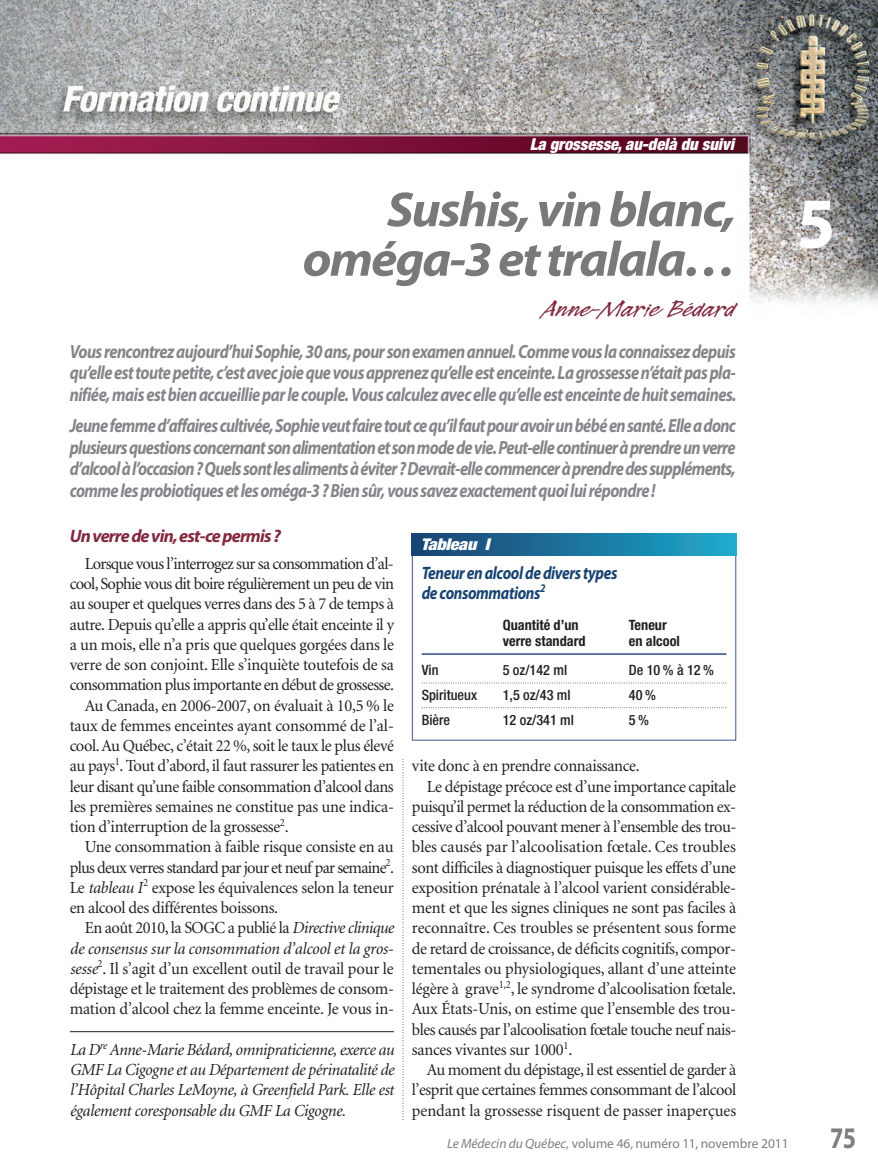
<style>
.page{position:relative;width:878px;height:1175px;background:#fff}
.page>*{position:absolute;margin:0;border:0;box-sizing:border-box;transform-origin:0 0}
.t1{font:700 72px "Myriad Pro";color:#fff}
.t2{font:italic 700 49.5px/49.5px "Myriad Pro";letter-spacing:-.035em;color:#77797b;text-align:right;scale:1.05 1}
.t3{font:700 30px "Myriad Pro";color:#7d7f81;scale:.8 1}
.t4{font:27px "Legault Std";color:#82293f;scale:1.2 1}
.t5{font:italic 700 19.2px/21.8px "Myriad Pro";letter-spacing:-.035em;color:#838588;text-align:justify;scale:.85 1}
.t6{font:italic 700 18px/19.5px "Myriad Pro";letter-spacing:-.025em;color:#174371;scale:.85 1}
.t7{font:italic 700 18px "Myriad Pro";letter-spacing:-.045em;color:#82293f}
.t8{font:16.8px "Minion";letter-spacing:-.025em;color:#231f20}
.t9{font:italic 16.8px/20.2px "Minion";letter-spacing:-.015em;color:#231f20;text-align:justify}
.t10{font:16.8px "Minion";letter-spacing:-.005em;color:#231f20}
.t11{font:16.8px "Minion";letter-spacing:-.045em;color:#231f20}
.t12{font:16.8px "Minion";color:#231f20}
.t13{font:italic 900 condensed 16.5px "Helvetica Neue";letter-spacing:-.005em;color:#fff}
.t14{font:italic 900 condensed 16.2px "Helvetica Neue";letter-spacing:-.015em;color:#fff;scale:1.11 1}
.t15{font:500 condensed 14.25px "Helvetica Neue";color:#231f20}
.t16{font:700 condensed 14.25px "Helvetica Neue";color:#231f20}
.t17{font:13.5px "Myriad Pro";letter-spacing:-.005em;color:#7d7f81}
.s1{font-style:italic}
</style>
<div class="page">
<img style="left:0;top:0;width:878px;height:304px">
<svg style="left:402px;top:759px;width:1px;height:361px"></svg>
<hr style="left:70px;top:1031px;width:324px;height:1px;background:#231f20">
<div style="left:412px;top:533px;width:324px;height:207px;border:1px solid #405c88"></div>
<hr style="left:422px;top:653px;width:304px;height:2px;background:#526b94">
<svg style="left:422px;top:682px;width:304px;height:1px"></svg>
<svg style="left:422px;top:707px;width:304px;height:1px"></svg>
<div style="left:412px;top:533px;width:324px;height:23px;background:linear-gradient(to right,#1b4170,#1ea9cb)"></div>
<p class="t13" style="left:530px;top:138px;width:205px">La grossesse, au-delà du suivi</p>
<h2 class="t2" style="left:302px;top:189px;width:414px">Sushis, vin blanc, oméga-3 et tralala…</h2>
<h3 class="t4" style="left:544px;top:290px;width:162px">Anne-Marie Bédard</h3>
<p class="t5" style="left:70px;top:342px;width:785px">Vous rencontrez aujourd’hui Sophie, 30 ans, pour son examen annuel. Comme vous la connaissez depuis qu’elle est toute petite, c’est avec joie que vous apprenez qu’elle est enceinte. La grossesse n’était pas pla&shy;nifiée, mais est bien accueillie par le couple. Vous calculez avec elle qu’elle est enceinte de huit semaines.</p>
<p class="t5" style="left:70px;top:416px;width:785px">Jeune femme d’affaires cultivée, Sophie veut faire tout ce qu’il faut pour avoir un bébé en santé. Elle a donc plusieurs questions concernant son alimentation et son mode de vie. Peut-elle continuer à prendre un verre d’alcool à l’occasion ? Quels sont les aliments à éviter ? Devrait-elle commencer à prendre des suppléments, comme les probiotiques et les oméga-3 ? Bien sûr, vous savez exactement quoi lui répondre !</p>
<p class="t7" style="left:70px;top:529px;width:213px">Un verre de vin, est-ce permis ?</p>
<p class="t8" style="left:85px;top:557px;width:310px">Lorsque vous l’interrogez sur sa consommation d’al-</p>
<p class="t8" style="left:70px;top:577px;width:326px">cool, Sophie vous dit boire régulièrement un peu de vin</p>
<p class="t8" style="left:70px;top:597px;width:326px">au souper et quelques verres dans des 5 à 7 de temps à</p>
<p class="t8" style="left:70px;top:617px;width:326px">autre. Depuis qu’elle a appris qu’elle était enceinte il y</p>
<p class="t8" style="left:70px;top:638px;width:326px">a un mois, elle n’a pris que quelques gorgées dans le</p>
<p class="t8" style="left:70px;top:658px;width:326px">verre de son conjoint. Elle s’inquiète toutefois de sa</p>
<p class="t8" style="left:70px;top:678px;width:326px">consommation plus importante en début de grossesse.</p>
<p class="t8" style="left:85px;top:698px;width:310px">Au Canada, en 2006-2007, on évaluait à 10,5 % le</p>
<p class="t8" style="left:70px;top:719px;width:326px">taux de femmes enceintes ayant consommé de l’al-</p>
<p class="t8" style="left:70px;top:739px;width:326px">cool. Au Québec, c’était 22 %, soit le taux le plus élevé</p>
<p class="t8" style="left:70px;top:759px;width:326px">au pays<sup>1</sup>. Tout d’abord, il faut rassurer les patientes en</p>
<p class="t8" style="left:70px;top:779px;width:325px">leur disant qu’une faible consommation d’alcool dans</p>
<p class="t8" style="left:70px;top:800px;width:326px">les premières semaines ne constitue pas une indica-</p>
<p class="t8" style="left:70px;top:820px;width:220px">tion d’interruption de la grossesse<sup>2</sup>.</p>
<p class="t8" style="left:85px;top:840px;width:310px">Une consommation à faible risque consiste en au</p>
<p class="t11" style="left:70px;top:860px;width:325px">plus deux verres standard par jour et neuf par semaine<sup>2</sup>.</p>
<p class="t8" style="left:70px;top:881px;width:325px">Le <span class="s1">tableau I</span><sup>2</sup> expose les équivalences selon la teneur</p>
<p class="t8" style="left:70px;top:901px;width:210px">en alcool des différentes boissons.</p>
<p class="t8" style="left:85px;top:921px;width:310px">En août 2010, la SOGC a publié la <span class="s1">Directive clinique</span></p>
<p class="t9" style="left:70px;top:939px;width:325px">de consensus sur la consommation d’alcool et la gros-</p>
<p class="t8" style="left:70px;top:962px;width:325px"><span class="s1">sesse</span><sup>2</sup>. Il s’agit d’un excellent outil de travail pour le</p>
<p class="t8" style="left:70px;top:982px;width:326px">dépistage et le traitement des problèmes de consom-</p>
<p class="t8" style="left:70px;top:1002px;width:326px">mation d’alcool chez la femme enceinte. Je vous in-</p>
<p class="t9" style="left:70px;top:1040px;width:326px">La D<sup>re</sup> Anne-Marie Bédard, omnipraticienne, exerce au GMF La Cigogne et au Département de périnatalité de l’Hôpital Charles LeMoyne, à Greenfield Park. Elle est également coresponsable du GMF La Cigogne.</p>
<p class="t14" style="left:421px;top:538px;width:63px">Tableau I</p>
<p class="t6" style="left:421px;top:565px;width:232px">Teneur en alcool de divers types de consommations<sup>2</sup></p>
<p class="t16" style="left:502px;top:620px;width:77px">Quantité d’un</p>
<p class="t16" style="left:629px;top:620px;width:39px">Teneur</p>
<p class="t16" style="left:502px;top:636px;width:84px">verre standard</p>
<p class="t16" style="left:629px;top:636px;width:53px">en alcool</p>
<p class="t15" style="left:422px;top:665px;width:18px">Vin</p>
<p class="t15" style="left:502px;top:665px;width:66px">5 oz/142 ml</p>
<p class="t15" style="left:628px;top:665px;width:87px">De 10 % à 12 %</p>
<p class="t15" style="left:422px;top:690px;width:57px">Spiritueux</p>
<p class="t15" style="left:503px;top:690px;width:69px">1,5 oz/43 ml</p>
<p class="t15" style="left:629px;top:690px;width:28px">40 %</p>
<p class="t15" style="left:422px;top:714px;width:30px">Bière</p>
<p class="t15" style="left:502px;top:714px;width:73px">12 oz/341 ml</p>
<p class="t15" style="left:628px;top:714px;width:22px">5 %</p>
<p class="t8" style="left:412px;top:759px;width:229px">vite donc à en prendre connaissance.</p>
<p class="t8" style="left:427px;top:779px;width:310px">Le dépistage précoce est d’une importance capitale</p>
<p class="t8" style="left:412px;top:800px;width:326px">puisqu’il permet la réduction de la consommation ex-</p>
<p class="t8" style="left:412px;top:820px;width:326px">cessive d’alcool pouvant mener à l’ensemble des trou -</p>
<p class="t12" style="left:412px;top:840px;width:325px">bles causés par l’alcoolisation fœtale. Ces troubles</p>
<p class="t8" style="left:412px;top:860px;width:325px">sont difficiles à diagnostiquer puisque les effets d’une</p>
<p class="t8" style="left:412px;top:881px;width:326px">exposition prénatale à l’alcool varient considérable-</p>
<p class="t8" style="left:412px;top:901px;width:326px">ment et que les signes cliniques ne sont pas faciles à</p>
<p class="t10" style="left:412px;top:921px;width:325px">reconnaître. Ces troubles se présentent sous forme</p>
<p class="t8" style="left:412px;top:941px;width:326px">de retard de croissance, de déficits cognitifs, compor-</p>
<p class="t8" style="left:412px;top:962px;width:325px">tementales ou physiologiques, allant d’une atteinte</p>
<p class="t8" style="left:412px;top:982px;width:326px">légère à grave<sup>1,2</sup>, le syndrome d’alcoolisation fœtale.</p>
<p class="t8" style="left:412px;top:1002px;width:326px">Aux États-Unis, on estime que l’ensemble des trou -</p>
<p class="t8" style="left:412px;top:1022px;width:326px">bles causés par l’alcoolisation fœtale touche neuf nais-</p>
<p class="t8" style="left:412px;top:1043px;width:162px">sances vivantes sur 1000<sup>1</sup>.</p>
<p class="t8" style="left:427px;top:1063px;width:311px">Au moment du dépistage, il est essentiel de garder à</p>
<p class="t8" style="left:412px;top:1083px;width:326px">l’esprit que certaines femmes consommant de l’alcool</p>
<p class="t10" style="left:412px;top:1103px;width:326px">pendant la grossesse risquent de passer inaperçues</p>
<p class="t17" style="left:447px;top:1138px;width:343px"><span class="s1">Le Médecin du Québec,</span> volume 46, numéro 11, novembre 2011</p>
<h1 class="t1" style="left:796px;top:196px;width:40px">5</h1>
<h3 class="t3" style="left:830px;top:1126px;width:34px">75</h3>
</div>
